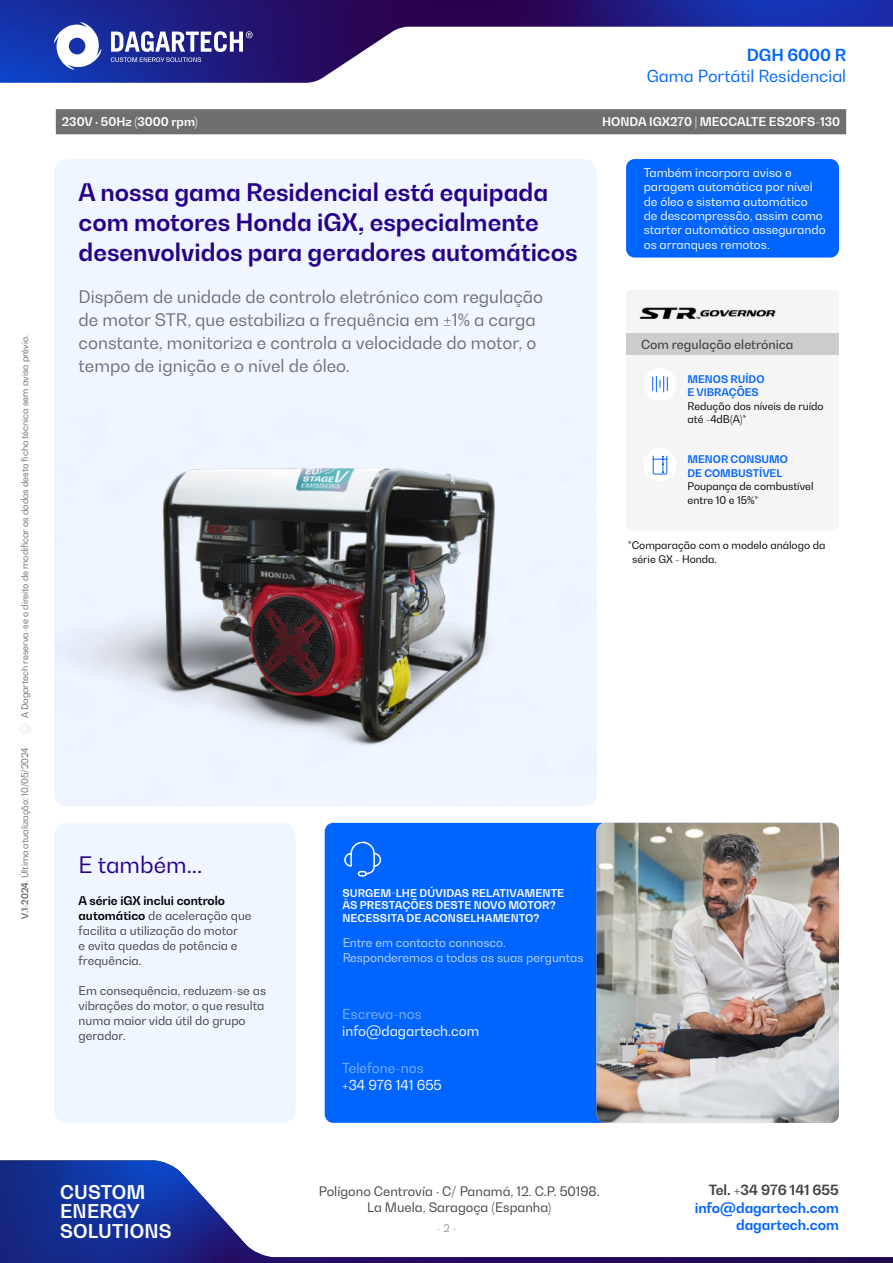
<style>
.page{position:relative;width:893px;height:1263px;background:#fff}
.page>*{position:absolute;margin:0;border:0;box-sizing:border-box;transform-origin:0 0}
.t1{font:700 24px/30px "Bw Gradual";color:#270089}
.t2{font:22.5px "Bw Gradual";color:#270089}
.t3{font:700 18.75px/19.4px "Bw Gradual";letter-spacing:.01em;color:#fff}
.t4{font:17.1px/22.8px "Bw Gradual";color:#706f6f}
.t5{font:16.5px "Bw Gradual";color:#0064ff}
.t6{font:700 16.5px "Bw Gradual";color:#0064ff}
.t7{font:700 13.95px "Bw Gradual";color:#0064ff}
.t8{font:700 13.95px "Bw Gradual";color:#424242}
.t9{font:13.65px "Bw Gradual";color:#fff}
.t10{font:13.65px "Bw Gradual";color:#80b1ff}
.t11{font:12.9px/16.2px "Bw Gradual";color:#424242;text-align:center}
.t12{font:500 12.45px "Bw Gradual";color:#424242}
.t13{font:12px/14.4px "Bw Gradual";color:#fff}
.t14{font:12px/15px "Bw Gradual";color:#424242}
.t15{font:700 12px "Bw Gradual";color:#fff}
.t16{font:700 10.65px/12.9px "Bw Gradual";letter-spacing:.01em;color:#fff}
.t17{font:10.5px/13.5px "Bw Gradual";color:#000}
.t18{font:700 10.5px/13.5px "Bw Gradual";color:#0064ff}
.t19{font:10.5px "Bw Gradual";color:#949091}
.t20{font:300 9px "Bw Gradual";color:#424242}
.s1{font-weight:500}
.s2{font-weight:700;color:#000}
</style>
<div class="page">
<img style="left:0;top:0;width:893px;height:83px">
<svg style="left:111px;top:31px;width:142px;height:31px"></svg>
<svg style="left:54px;top:22px;width:47px;height:48px"></svg>
<img style="left:0;top:1160px;width:893px;height:103px">
<div style="left:54px;top:159px;width:542px;height:647px;background:#f0f6ff;border-radius:13px"></div>
<div style="left:54px;top:823px;width:242px;height:300px;background:#f0f6ff;border-radius:13px"></div>
<img style="left:60px;top:468px;width:536px;height:338px">
<div style="left:626px;top:159px;width:213px;height:99px;background:#0064ff;border-radius:9px"></div>
<div style="left:626px;top:290px;width:213px;height:240px;background:#f6f5f5;border-radius:4px"></div>
<img style="left:639px;top:307px;width:137px;height:12px">
<div style="left:643px;top:368px;width:34px;height:33px;background:#fff;border-radius:50%"></div>
<div style="left:643px;top:448px;width:34px;height:33px;background:#fff;border-radius:50%"></div>
<div style="left:626px;top:333px;width:213px;height:22px;background:#cdcccc"></div>
<svg style="left:652px;top:455px;width:16px;height:20px"></svg>
<svg style="left:652px;top:376px;width:16px;height:16px"></svg>
<div style="left:325px;top:823px;width:514px;height:300px;background:#0064ff;border-radius:9px"></div>
<img style="left:596px;top:823px;width:243px;height:300px">
<svg style="left:344px;top:841px;width:38px;height:36px"></svg>
<div style="left:56px;top:109px;width:790px;height:25px;background:#706f6f"></div>
<p class="t20" style="left:19px;top:718px;width:384px;rotate:-90deg">A Dagartech reserva-se o direito de modificar os dados desta ficha técnica sem aviso prévio.</p>
<p class="t20" style="left:19px;top:918px;width:173px;rotate:-90deg"><span class="s1">V.1-2024</span>. Última atualização: 10/05/2024</p>
<h3 class="t6" style="left:747px;top:44px;width:101px">DGH 6000 R</h3>
<h3 class="t5" style="left:647px;top:65px;width:201px">Gama Portátil Residencial</h3>
<p class="t15" style="left:62px;top:114px;width:138px">230V · 50Hz (3000 rpm)</p>
<p class="t15" style="left:602px;top:114px;width:240px">HONDA IGX270 | MECCALTE ES20FS-130</p>
<h1 class="t1" style="left:79px;top:177px;width:501px">A nossa gama Residencial está equipada com motores Honda iGX, especialmente desenvolvidos para geradores automáticos</h1>
<h3 class="t4" style="left:79px;top:285px;width:466px">Dispõem de unidade de controlo eletrónico com regulação de motor STR, que estabiliza a frequência em ±1% a carga constante, monitoriza e controla a velocidade do motor, o tempo de ignição e o nível de óleo.</h3>
<p class="t13" style="left:644px;top:165px;width:183px">Também incorpora aviso e paragem automática por nível de óleo e sistema automático<br>de descompressão, assim como starter automático assegurando os arranques remotos.</p>
<p class="t12" style="left:641px;top:336px;width:154px">Com regulação eletrónica</p>
<p class="t18" style="left:688px;top:372px;width:78px">MENOS RUÍDO<br>E VIBRAÇÕES</p>
<p class="t17" style="left:688px;top:399px;width:138px">Redução dos níveis de ruído até -4dB(A)*</p>
<p class="t18" style="left:688px;top:452px;width:102px">MENOR CONSUMO<br>DE COMBUSTÍVEL</p>
<p class="t17" style="left:688px;top:479px;width:127px">Poupança de combustível entre 10 e 15%*</p>
<p class="t17" style="left:632px;top:538px;width:195px;text-indent:-4px">*Comparação com o modelo análogo da série GX - Honda.</p>
<h2 class="t2" style="left:79px;top:850px;width:125px">E também...</h2>
<p class="t14" style="left:79px;top:893px;width:174px"><span class="s2">A série iGX inclui controlo automático</span> de aceleração que facilita a utilização do motor<br>e evita quedas de potência e frequência.</p>
<p class="t14" style="left:79px;top:983px;width:189px">Em consequência, reduzem-se as vibrações do motor, o que resulta numa maior vida útil do grupo gerador.</p>
<p class="t16" style="left:342px;top:886px;width:223px">SURGEM-LHE DÚVIDAS RELATIVAMENTE<br>ÀS PRESTAÇÕES DESTE NOVO MOTOR?<br>NECESSITA DE ACONSELHAMENTO?</p>
<p class="t13" style="left:342px;top:935px;width:243px;line-height:15px">Entre em contacto connosco.<br>Responderemos a todas as suas perguntas</p>
<p class="t10" style="left:342px;top:1005px;width:81px">Escreva-nos</p>
<p class="t9" style="left:342px;top:1022px;width:138px">info@dagartech.com</p>
<p class="t10" style="left:342px;top:1059px;width:83px">Telefone-nos</p>
<p class="t9" style="left:342px;top:1076px;width:101px">+34 976 141 655</p>
<h3 class="t3" style="left:60px;top:1182px;width:113px">CUSTOM<br>ENERGY<br>SOLUTIONS</h3>
<p class="t11" style="left:319px;top:1182px;width:282px">Polígono Centrovía · C/ Panamá, 12. C.P. 50198.<br>La Muela, Saragoça (Espanha)</p>
<p class="t19" style="left:437px;top:1221px;width:21px">- 2 -</p>
<p class="t8" style="left:709px;top:1180px;width:132px">Tel. +34 976 141 655</p>
<p class="t7" style="left:695px;top:1199px;width:146px">info@dagartech.com</p>
<p class="t7" style="left:736px;top:1215px;width:104px">dagartech.com</p>
</div>
